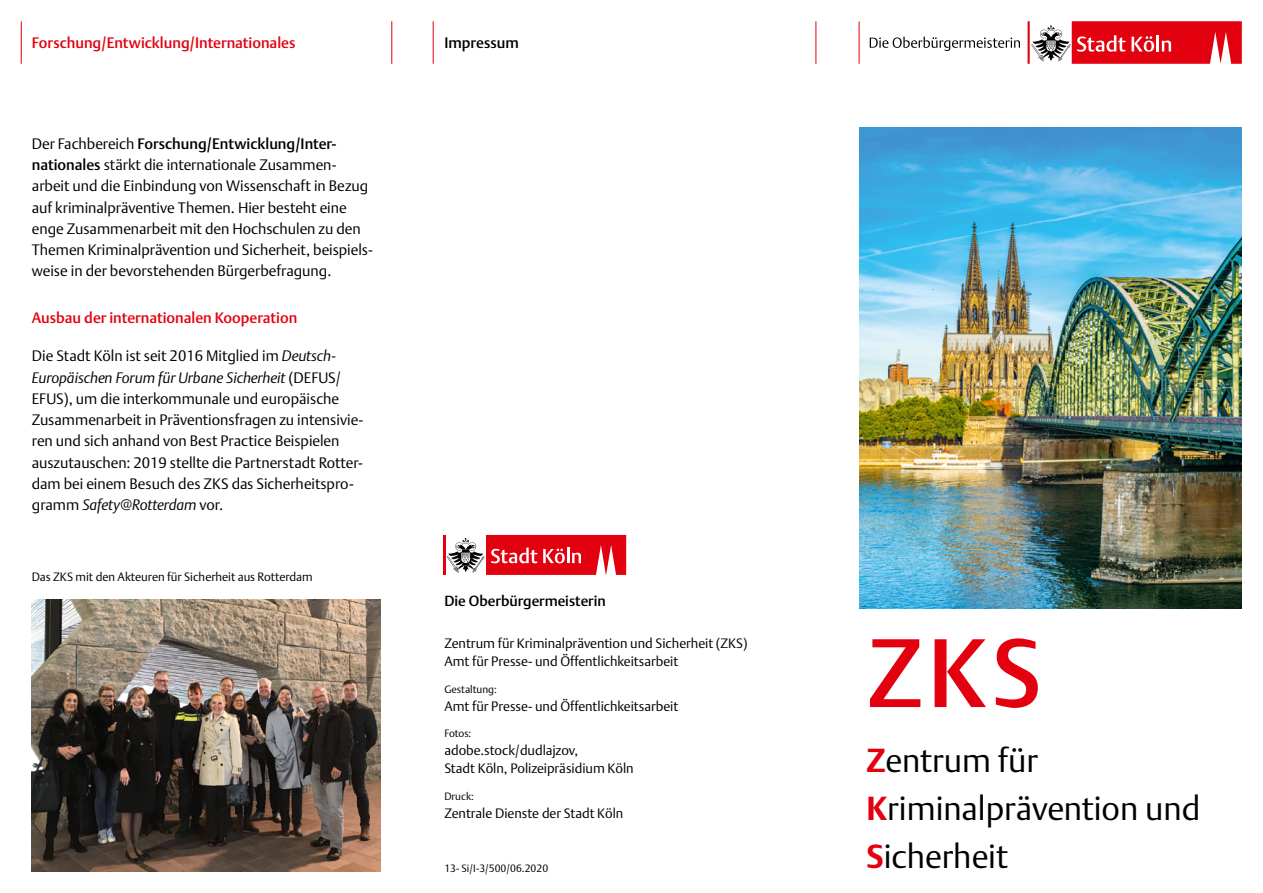
<style>
.page{position:relative;width:1263px;height:893px;background:#fff}
.page>*{position:absolute;margin:0;border:0;box-sizing:border-box;transform-origin:0 0}
.H1_Titel{font:500 96px "DTL Argo T";color:#e3000f}
.H1_Titel-2{font:300 33px/48px "DTL Argo T";color:#000}
.P_Fließtext{font:300 15px/21.3px "DTL Argo T";color:#000}
.H2_Zwischenüberschrift{font:500 15px "DTL Argo T";color:#e3000f}
.H2_Zwischenüberschrift_schwarz{font:500 15px "DTL Argo T";color:#000}
.P_Die_Oberbürgermeisterin{font:500 14.55px "DTL Argo T";color:#000}
.P_Impressum{font:300 13.5px/18px "DTL Argo T";color:#000}
.t1{font:300 12px "DTL Argo T";color:#000}
.P_Impressum_7pt{font:300 10.5px "DTL Argo T";color:#000}
.s1{font-weight:500}
.s2{font-style:italic}
.s3{font-weight:700;color:#e3000f}
</style>
<div class="page">
<hr style="left:21px;top:21px;width:1px;height:43px;background:#e3000f">
<hr style="left:391px;top:21px;width:1px;height:43px;background:#e3000f">
<hr style="left:433px;top:21px;width:1px;height:43px;background:#e3000f">
<hr style="left:816px;top:21px;width:1px;height:43px;background:#e3000f">
<hr style="left:1027px;top:21px;width:3px;height:43px;background:#e3000f">
<svg style="left:1031px;top:21px;width:211px;height:43px"></svg>
<hr style="left:859px;top:21px;width:1px;height:43px;background:#e3000f">
<svg style="left:870px;top:37px;width:150px;height:14px"></svg>
<img style="left:859px;top:128px;width:383px;height:481px">
<img style="left:32px;top:600px;width:349px;height:272px">
<hr style="left:443px;top:535px;width:2px;height:40px;background:#e3000f">
<svg style="left:447px;top:535px;width:179px;height:40px"></svg>
<h2 class="H2_Zwischenüberschrift" style="left:32px;top:34px;width:265px">Forschung/Entwicklung/Internationales</h2>
<p class="P_Fließtext" style="left:32px;top:133px;width:343px">Der Fachbereich <span class="s1">Forschung/Entwicklung/Inter&shy;natio-nales</span> stärkt die internationale Zusammen&shy;arbeit und die Einbindung von Wissenschaft in Bezug auf kriminalpräventive Themen. Hier besteht eine enge Zusammenarbeit mit den Hochschulen zu den Themen Kriminalprävention und Sicherheit, beispiels&shy;weise in der bevorstehenden Bürgerbefragung.</p>
<h2 class="H2_Zwischenüberschrift" style="left:32px;top:309px;width:267px">Ausbau der internationalen Kooperation</h2>
<p class="P_Fließtext" style="left:32px;top:345px;width:333px">Die Stadt Köln ist seit 2016 Mitglied im <span class="s2">Deutsch-- Europäischen Forum für Urbane Sicherheit</span> (DEFUS/ EFUS), um die interkommunale und europäische Zusammenarbeit in Präventionsfragen zu intensivie&shy;ren und sich anhand von Best Practice Beispielen auszutauschen: 2019 stellte die Partnerstadt Rotter&shy;dam bei einem Besuch des ZKS das Sicherheitspro&shy;gramm <span class="s2">Safety@Rotterdam</span> vor.</p>
<p class="t1" style="left:32px;top:570px;width:282px">Das ZKS mit den Akteuren für Sicherheit aus Rotterdam</p>
<h2 class="H2_Zwischenüberschrift_schwarz" style="left:444px;top:34px;width:76px">Impressum</h2>
<p class="P_Die_Oberbürgermeisterin" style="left:444px;top:592px;width:163px">Die Oberbürgermeisterin</p>
<p class="P_Impressum" style="left:444px;top:634px;width:305px">Zentrum für Kriminalprävention und Sicherheit (ZKS)<br>Amt für Presse- und Öffentlichkeitsarbeit</p>
<p class="P_Impressum_7pt" style="left:444px;top:683px;width:54px">Gestaltung:</p>
<p class="P_Impressum" style="left:444px;top:697px;width:235px">Amt für Presse- und Öffentlichkeitsarbeit</p>
<p class="P_Impressum_7pt" style="left:444px;top:727px;width:28px">Fotos:</p>
<p class="P_Impressum" style="left:444px;top:741px;width:191px">adobe.stock/dudlajzov,<br>Stadt Köln, -Polizeipräsidium Köln</p>
<p class="P_Impressum_7pt" style="left:444px;top:790px;width:31px">Druck:</p>
<p class="P_Impressum" style="left:444px;top:804px;width:181px">Zentrale Dienste der Stadt Köln</p>
<p class="P_Impressum_7pt" style="left:444px;top:862px;width:105px">13- Si/I-3/500/06.2020</p>
<h1 class="H1_Titel" style="left:867px;top:616px;width:176px">ZKS</h1>
<h1 class="H1_Titel-2" style="left:866px;top:736px;width:335px"><span class="s3">Z</span>entrum für <span class="s3">-K</span>riminalprävention und<br><span class="s3">S</span>icherheit</h1>
</div>
